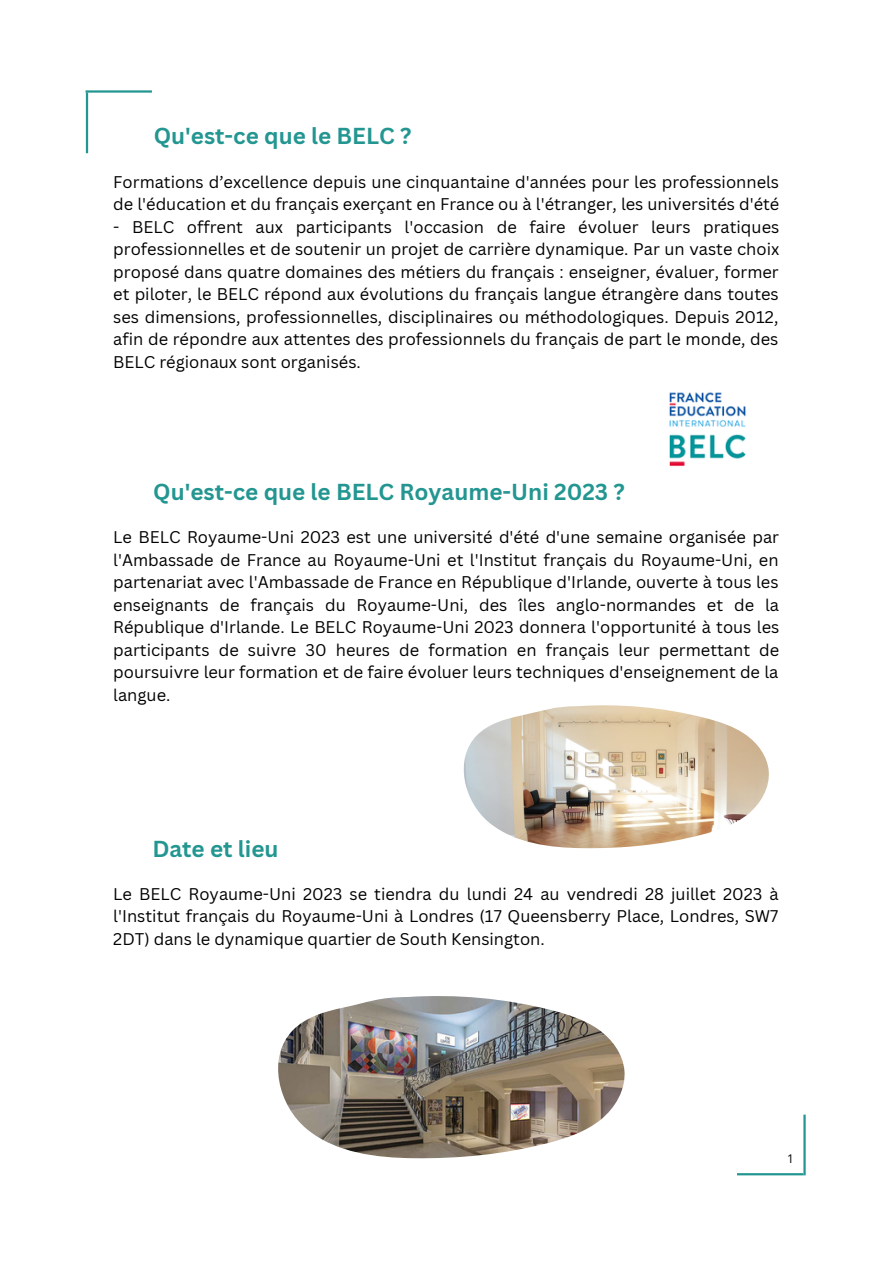
<style>
.page{position:relative;width:893px;height:1264px;background:#fff}
.page>*{position:absolute;margin:0;border:0;box-sizing:border-box;transform-origin:0 0}
.t1{font:700 22.5px "Canva Sans";color:#239691}
.t2{font:16.5px/22.5px "Canva Sans";color:#000;text-align:justify}
.t3{font:12px "Open Sans";color:#000}
</style>
<div class="page">
<hr style="left:85px;top:90px;width:67px;height:3px;background:#239691">
<hr style="left:86px;top:92px;width:2px;height:61px;background:#239691">
<img style="left:278px;top:996px;width:347px;height:162px">
<img style="left:463px;top:705px;width:305px;height:143px">
<img style="left:669px;top:392px;width:77px;height:74px">
<hr style="left:737px;top:1173px;width:66px;height:2px;background:#239691">
<hr style="left:803px;top:1114px;width:2px;height:61px;background:#239691">
<h1 class="t1" style="left:154px;top:120px;width:259px">Qu'est-ce que le BELC ?</h1>
<p class="t2" style="left:113px;top:170px;width:667px">Formations d’excellence depuis une cinquantaine d'années pour les professionnels de l'éducation et du français exerçant en France ou à l'étranger, les universités d'été</p>
<p class="t2" style="left:113px;top:215px;width:667px">- BELC offrent aux participants l'occasion de faire évoluer leurs pratiques professionnelles et de soutenir un projet de carrière dynamique. Par un vaste choix proposé dans quatre domaines des métiers du français : enseigner, évaluer, former et piloter, le BELC répond aux évolutions du français langue étrangère dans toutes ses dimensions, professionnelles, disciplinaires ou méthodologiques. Depuis 2012, afin de répondre aux attentes des professionnels du français de part le monde, des BELC régionaux sont organisés.</p>
<h1 class="t1" style="left:153px;top:476px;width:473px">Qu'est-ce que le BELC Royaume-Uni 2023 ?</h1>
<p class="t2" style="left:113px;top:525px;width:667px">Le BELC Royaume-Uni 2023 est une université d'été d'une semaine organisée par l'Ambassade de France au Royaume-Uni et l'Institut français du Royaume-Uni, en partenariat avec l'Ambassade de France en République d'Irlande, ouverte à tous les enseignants de français du Royaume-Uni, des îles anglo-normandes et de la République d'Irlande. Le BELC Royaume-Uni 2023 donnera l'opportunité à tous les participants de suivre 30 heures de formation en français leur permettant de poursuivre leur formation et de faire évoluer leurs techniques d'enseignement de la langue.</p>
<h1 class="t1" style="left:152px;top:832px;width:128px">Date et lieu</h1>
<p class="t2" style="left:113px;top:882px;width:667px">Le BELC Royaume-Uni 2023 se tiendra du lundi 24 au vendredi 28 juillet 2023 à l'Institut français du Royaume-Uni à Londres (17 Queensberry Place, Londres, SW7<br>2DT) dans le dynamique quartier de South Kensington.</p>
<p class="t3" style="left:787px;top:1149px;width:8px">1</p>
</div>
